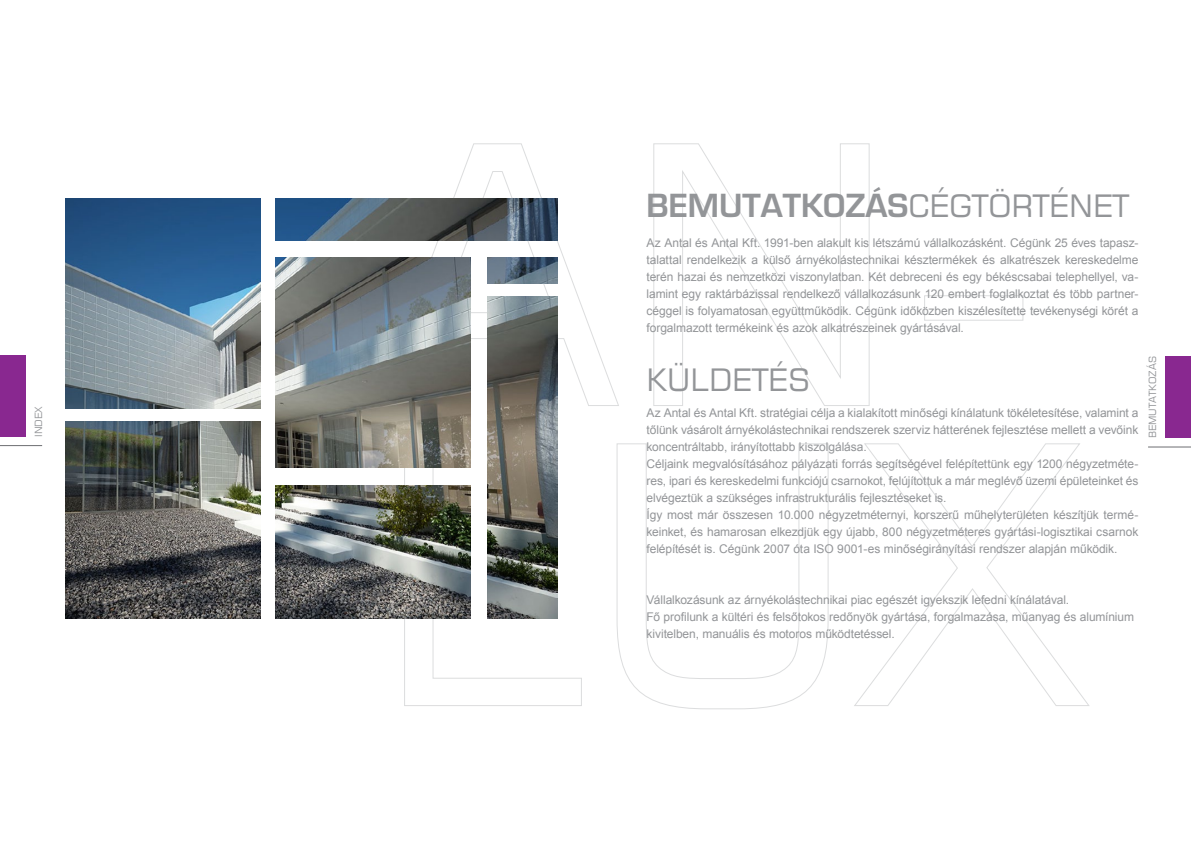
<style>
.page{position:relative;width:1191px;height:842px;background:#fff}
.page>*{position:absolute;margin:0;border:0;box-sizing:border-box;transform-origin:0 0}
.t1{font:31px "Hu Square 721 Dm Normal";color:#939598}
.t2{font:31px "Hu Square 721 BT Roman";color:#939598}
.t3{font:12px/17px "Arial";letter-spacing:-.005em;color:#939598}
.t4{font:10px "Hu Square 721 BT Roman";color:#939598}
.s1{font-family:"Hu Square 721 BT Roman"}
.s2{color:#fff}
</style>
<div class="page">
<svg style="left:375px;top:143px;width:244px;height:264px"></svg>
<svg style="left:653px;top:143px;width:217px;height:263px"></svg>
<div style="left:924px;top:295px;width:99px;height:26px;border:1px solid #dcddde"></div>
<svg style="left:403px;top:443px;width:179px;height:263px"></svg>
<svg style="left:616px;top:443px;width:213px;height:267px"></svg>
<svg style="left:854px;top:443px;width:236px;height:263px"></svg>
<img style="left:65px;top:198px;width:196px;height:210px">
<img style="left:275px;top:258px;width:196px;height:209px">
<img style="left:65px;top:421px;width:196px;height:197px">
<img style="left:488px;top:296px;width:69px;height:322px">
<img style="left:275px;top:198px;width:282px;height:42px">
<img style="left:275px;top:485px;width:196px;height:133px">
<img style="left:488px;top:258px;width:69px;height:25px">
<div style="left:1165px;top:357px;width:26px;height:81px;background:#892890"></div>
<div style="left:0;top:356px;width:25px;height:81px;background:#892890"></div>
<hr style="left:0;top:445px;width:42px;height:1px;background:#6d6e71">
<hr style="left:1148px;top:446px;width:43px;height:1px;background:#6d6e71">
<p class="t4" style="left:32px;top:437px;width:32px;rotate:-90deg">INDEX</p>
<h1 class="t1" style="left:646px;top:186px;width:484px">BEMUTATKOZÁS<span class="s1">CÉGTÖRTÉNET</span></h1>
<p class="t3" style="left:646px;top:234px;width:493px;text-align:justify">Az Antal és Antal Kft. 1991-ben alakult kis létszámú vállalkozásként. Cégünk 25 éves tapasz&shy;talattal rendelkezik a külső árnyékolástechnikai késztermékek és alkatrészek kereskedelme terén hazai és nemzetközi viszonylatban. Két debreceni és egy békéscsabai telephellyel, va&shy;lamint egy raktárbázissal rendelkező vállalkozásunk 120 embert foglalkoztat és több partner&shy;céggel is folyamatosan együttműködik. Cégünk időközben kiszélesítette tevékenységi körét a forgalmazott termékeink és azok alkatrészeinek gyártásával.<span class="s2">n</span></p>
<h1 class="t2" style="left:646px;top:360px;width:165px">KÜLDETÉS</h1>
<p class="t3" style="left:646px;top:404px;width:493px">Az Antal és Antal Kft. stratégiai célja a kialakított minőségi kínálatunk tökéletesítése, valamint a tőlünk vásárolt árnyékolástechnikai rendszerek szerviz hátterének fejlesztése mellett a vevőink koncentráltabb, irányítottabb kiszolgálása.<br>Céljaink megvalósításához pályázati forrás segítségével felépítettünk egy 1200 négyzetméte&shy;res, ipari és kereskedelmi funkciójú csarnokot, felújítottuk a már meglévő üzemi épületeinket és elvégeztük a szükséges infrastrukturális fejlesztéseket is.<br>Így most már összesen 10.000 négyzetméternyi, korszerű műhelyterületen készítjük termé&shy;keinket, és hamarosan elkezdjük egy újabb, 800 négyzetméteres gyártási-logisztikai csarnok felépítését is. Cégünk 2007 óta ISO 9001-es minőségirányítási rendszer alapján működik.</p>
<p class="t3" style="left:646px;top:591px;width:489px">Vállalkozásunk az árnyékolástechnikai piac egészét igyekszik lefedni kínálatával.<br>Fő profilunk a kültéri és felsőtokos redőnyök gyártása, forgalmazása, műanyag és alumínium kivitelben, manuális és motoros működtetéssel.</p>
<p class="t4" style="left:1146px;top:438px;width:84px;rotate:-90deg">BEMUTATKOZÁS</p>
</div>
